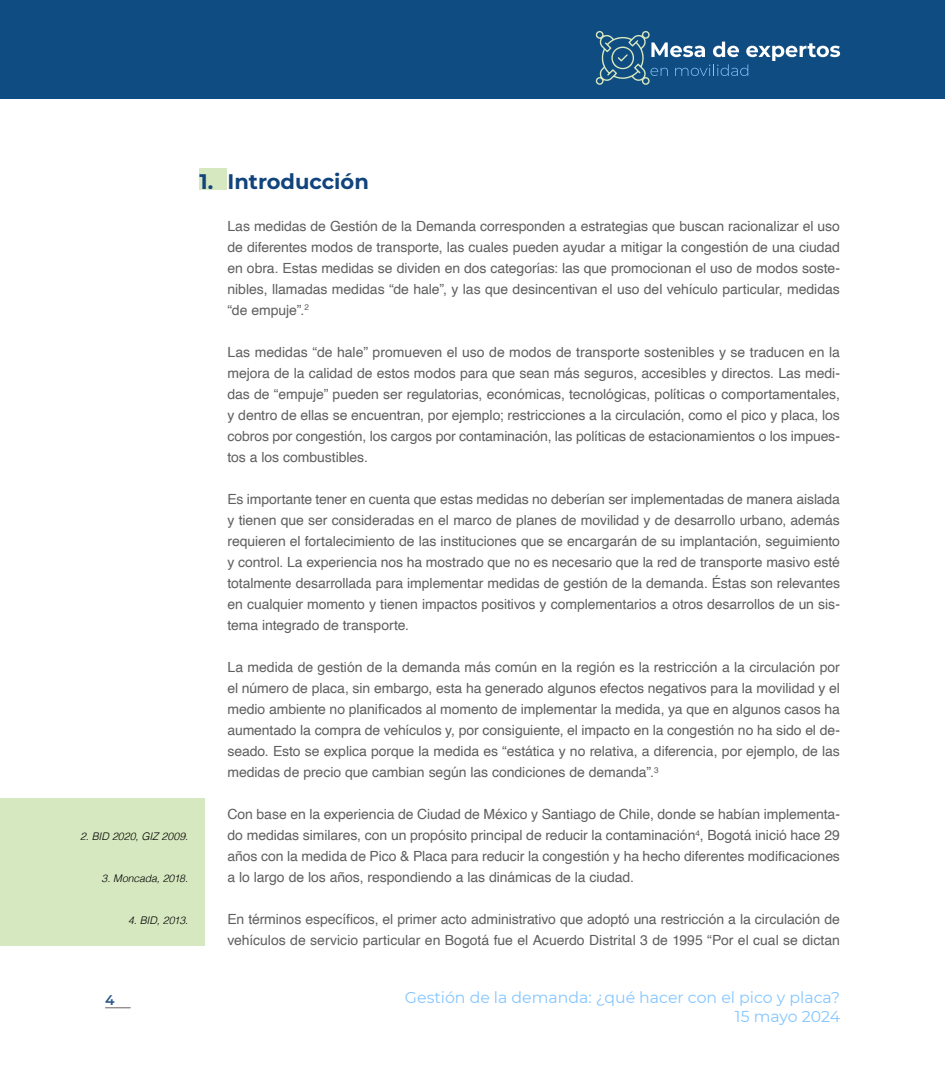
<style>
.page{position:relative;width:945px;height:1066px;background:#fff}
.page>*{position:absolute;margin:0;border:0;box-sizing:border-box;transform-origin:0 0}
.Título_1_ok{font:700 21px "Montserrat";color:#11437c}
.t1{font:15.75px/18.9px "Montserrat";color:#84c6ff;text-align:right}
.Párrafo_general{font:14px/21px "Helvetica";letter-spacing:-.005em;color:#5f5f60;text-align:justify}
.t2{font:600 14px "Montserrat";color:#295689}
.Párrafo_general-2{font:italic 300 10.5px "Helvetica";letter-spacing:-.005em;color:#000}
</style>
<div class="page">
<div style="left:0;top:0;width:945px;height:99px;background:#0f4c81"></div>
<svg style="left:105px;top:1007px;width:25px;height:1px"></svg>
<svg style="left:595px;top:31px;width:245px;height:54px"></svg>
<div style="left:0;top:798px;width:205px;height:147px;background:#d6e8bf"></div>
<div style="left:200px;top:168px;width:28px;height:21px;background:#d6e8bf"></div>
<p class="Título_1_ok" style="left:200px;top:166px;width:15px">1.</p>
<p class="Párrafo_general-2" style="left:80px;top:827px;width:109px">2. BID 2020, GIZ 2009.</p>
<p class="Párrafo_general-2" style="left:102px;top:869px;width:88px">3. Moncada, 2018.</p>
<p class="Párrafo_general-2" style="left:128px;top:911px;width:62px">4. BID, 2013.</p>
<p class="Título_1_ok" style="left:228px;top:166px;width:143px">Introducción</p>
<p class="Párrafo_general" style="left:228px;top:216px;width:614px">Las medidas de Gestión de la Demanda corresponden a estrategias que buscan racionalizar el uso de diferentes modos de transporte, las cuales pueden ayudar a mitigar la congestión de una ciudad en obra. Estas medidas se dividen en dos categorías: las que promocionan el uso de modos soste&shy;nibles, llamadas medidas “de hale”, y las que desincentivan el uso del vehículo particular, medidas “de empuje”.<sup>2</sup></p>
<p class="Párrafo_general" style="left:228px;top:342px;width:614px">Las medidas “de hale” promueven el uso de modos de transporte sostenibles y se traducen en la mejora de la calidad de estos modos para que sean más seguros, accesibles y directos. Las medi&shy;das de “empuje” pueden ser regulatorias, económicas, tecnológicas, políticas o comportamentales, y dentro de ellas se encuentran, por ejemplo; restricciones a la circulación, como el pico y placa, los cobros por congestión, los cargos por contaminación, las políticas de estacionamientos o los impues&shy;tos a los combustibles.</p>
<p class="Párrafo_general" style="left:228px;top:489px;width:614px">Es importante tener en cuenta que estas medidas no deberían ser implementadas de manera aislada y tienen que ser consideradas en el marco de planes de movilidad y de desarrollo urbano, además requieren el fortalecimiento de las instituciones que se encargarán de su implantación, seguimiento y control. La experiencia nos ha mostrado que no es necesario que la red de transporte masivo esté totalmente desarrollada para implementar medidas de gestión de la demanda. Éstas son relevantes en cualquier momento y tienen impactos positivos y complementarios a otros desarrollos de un sis&shy;tema integrado de transporte.</p>
<p class="Párrafo_general" style="left:228px;top:657px;width:614px">La medida de gestión de la demanda más común en la región es la restricción a la circulación por el número de placa, sin embargo, esta ha generado algunos efectos negativos para la movilidad y el medio ambiente no planificados al momento de implementar la medida, ya que en algunos casos ha aumentado la compra de vehículos y, por consiguiente, el impacto en la congestión no ha sido el de&shy;seado. Esto se explica porque la medida es “estática y no relativa, a diferencia, por ejemplo, de las medidas de precio que cambian según las condiciones de demanda”.<sup>3</sup></p>
<p class="Párrafo_general" style="left:227px;top:804px;width:614px">Con base en la experiencia de Ciudad de México y Santiago de Chile, donde se habían implementa&shy;do medidas similares, con un propósito principal de reducir la contaminación<sup>4</sup>, Bogotá inició hace 29 años con la medida de Pico &amp; Placa para reducir la congestión y ha hecho diferentes modificaciones a lo largo de los años, respondiendo a las dinámicas de la ciudad.</p>
<p class="Párrafo_general" style="left:227px;top:909px;width:614px">En términos específicos, el primer acto administrativo que adoptó una restricción a la circulación de vehículos de servicio particular en Bogotá fue el Acuerdo Distrital 3 de 1995 “Por el cual se dictan</p>
<p class="t2" style="left:105px;top:989px;width:11px">4</p>
<p class="t1" style="left:405px;top:987px;width:437px">Gestión de la demanda: ¿qué hacer con el pico y placa?<br>15 mayo 2024</p>
</div>
